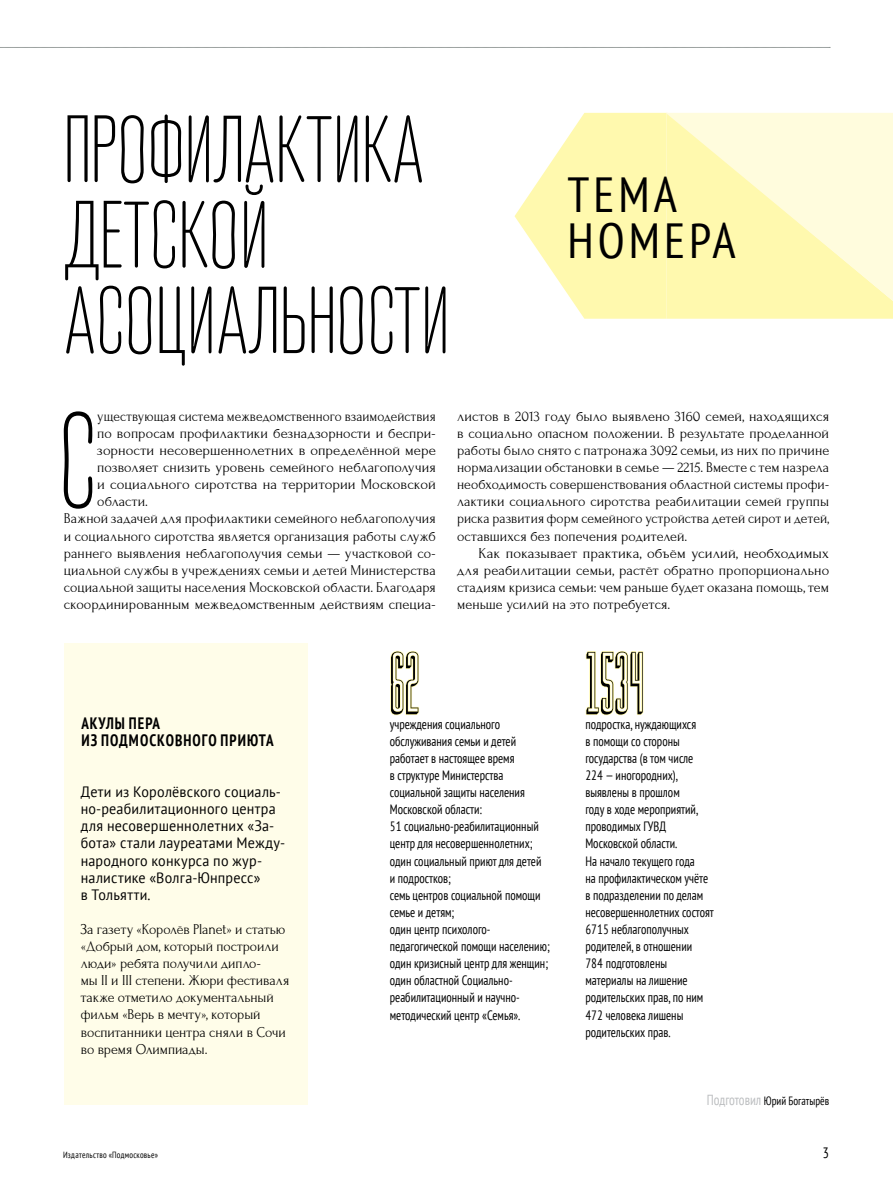
<style>
.page{position:relative;width:893px;height:1191px;background:#fff}
.page>*{position:absolute;margin:0;border:0;box-sizing:border-box;transform-origin:0 0}
.t1{font:300 condensed 132.45px "Pharmadin";color:#000;scale:.94 1}
.t2{font:300 condensed 93px/85.5px "Pharmadin";color:#000}
.t3{font:79.5px "Facunda Regular Shadow";color:#000;scale:.92 1}
.t4{font:condensed 49.2px/46.7px "PT Sans";letter-spacing:.08em;color:#000}
.t5{font:700 condensed 16.5px/17.1px "PT Sans";letter-spacing:.07em;color:#000;scale:.91 1}
.t6{font:15px/17.1px "Forum";letter-spacing:.005em;color:#000;text-align:justify;scale:.96 1}
.t7{font:15px/17.1px "Forum";letter-spacing:.005em;color:#000;scale:.93 1}
.t8{font:15px/17.1px "Forum";letter-spacing:.005em;color:#000;text-align:justify}
.t9{font:15px/17.1px "PT Sans";letter-spacing:.015em;color:#000;scale:.94 1}
.t10{font:15px "Forum";letter-spacing:.005em;color:#000;scale:.94 1}
.t11{font:15px "Forum";letter-spacing:.005em;color:#000;scale:.95 1}
.t12{font:15px "Forum";letter-spacing:.005em;color:#000;scale:.89 1}
.t13{font:condensed 15px "PT Sans";color:#000;scale:.94 1}
.t14{font:condensed 13.5px/17.1px "PT Sans";color:#000;scale:.92 1}
.t15{font:condensed 12px "PT Sans";color:#000;scale:.92 1}
.t16{font:condensed 9px "PT Sans";letter-spacing:.03em;color:#000;scale:.94 1}
.s1{font-size:14.55px;color:#bcbec0}
</style>
<div class="page">
<svg style="left:0;top:47px;width:830px;height:1px"></svg>
<div style="left:64px;top:643px;width:244px;height:462px;background:#fffde9"></div>
<svg style="left:514px;top:113px;width:379px;height:206px;background:#fffac2"></svg>
<svg style="left:585px;top:651px;width:59px;height:65px"></svg>
<svg style="left:390px;top:650px;width:30px;height:66px"></svg>
<h2 class="t2" style="left:64px;top:106px;width:388px">ПРОФИЛАКТИКА<br>ДЕТСКОЙ<br>АСОЦИАЛЬНОСТИ</h2>
<h3 class="t4" style="left:567px;top:170px;width:170px">ТЕМА<br>НОМЕРА</h3>
<h1 class="t1" style="left:59px;top:389px;width:43px">С</h1>
<p class="t12" style="left:97px;top:408px;width:382px">уществующая система межведомственного взаимодействия</p>
<p class="t11" style="left:97px;top:425px;width:358px">по вопросам профилактики безнадзорности и беспри-</p>
<p class="t8" style="left:97px;top:442px;width:340px">зорности несовершеннолетних в определённой мере</p>
<p class="t11" style="left:97px;top:459px;width:358px">позволяет снизить уровень семейного неблагополучия</p>
<p class="t8" style="left:97px;top:476px;width:340px">и социального сиротства на территории Московской</p>
<p class="t10" style="left:97px;top:493px;width:55px">области.</p>
<p class="t10" style="left:64px;top:510px;width:397px">Важной задачей для профилактики семейного неблагополучия</p>
<p class="t10" style="left:64px;top:527px;width:397px">и социального сиротства является организация работы служб</p>
<p class="t11" style="left:64px;top:545px;width:393px">раннего выявления неблагополучия семьи — участковой со-</p>
<p class="t10" style="left:64px;top:562px;width:397px">циальной службы в учреждениях семьи и детей Министерства</p>
<p class="t7" style="left:64px;top:578px;width:402px">социальной защиты населения Московской области. Благодаря</p>
<p class="t6" style="left:64px;top:596px;width:389px">скоординированным межведомственным действиям специа-</p>
<p class="t6" style="left:457px;top:407px;width:389px">листов в 2013 году было выявлено 3160 семей, находящихся в социально опасном положении. В результате проделанной работы было снято с патронажа 3092 семьи, из них по причине нормализации обстановки в семье — 2215. Вместе с тем назрела необходимость совершенствования областной системы профи&shy;лактики социального сиротства реабилитации семей группы риска развития форм семейного устройства детей сирот и детей, оставшихся без попечения родителей.</p>
<p class="t8" style="left:457px;top:544px;width:374px;text-indent:21px">Как показывает практика, объём усилий, необходимых для реабилитации семьи, растёт обратно пропорционально стадиям кризиса семьи: чем раньше будет оказана помощь, тем меньше усилий на это потребуется.</p>
<p class="t5" style="left:81px;top:714px;width:213px">АКУЛЫ ПЕРА<br>ИЗ ПОДМОСКОВНОГО ПРИЮТА</p>
<p class="t9" style="left:81px;top:783px;width:219px">Дети из Королёвского социаль&shy;но-реабилитационного центра для несовершеннолетних «За&shy;бота» стали лауреатами Между&shy;народного конкурса по жур&shy;налистике «Волга-Юнпресс»<br>в Тольятти.</p>
<p class="t7" style="left:81px;top:920px;width:226px">За газету «Королёв Planet» и статью «Добрый дом, который построили люди» ребята получили дипло-<br>мы II и III степени. Жюри фестиваля также отметило документальный фильм «Верь в мечту», который воспитанники центра сняли в Сочи во время Олимпиады.</p>
<h3 class="t3" style="left:390px;top:636px;width:34px">62</h3>
<p class="t14" style="left:390px;top:715px;width:148px">учреждения социального обслуживания семьи и детей работает в настоящее время<br>в структуре Министерства социальной защиты населения<br>Московской области:</p>
<p class="t14" style="left:390px;top:817px;width:175px">51 социально-реабилитационный центр для несовершеннолетних; один социальный приют для детей и подростков;<br>семь центров социальной помощи семье и детям;<br>один центр психолого&shy;педагогической помощи населению; один кризисный центр для женщин; один областной Социально&shy;реабилитационный и научно&shy;методический центр «Семья».</p>
<h3 class="t3" style="left:585px;top:636px;width:65px">1534</h3>
<p class="t14" style="left:585px;top:715px;width:141px">подростка, нуждающихся<br>в помощи со стороны государства (в том числе<br>224 — иногородних), выявлены в прошлом<br>году в ходе мероприятий, проводимых ГУВД<br>Московской области.<br>На начало текущего года<br>на профилактическом учёте в подразделении по делам несовершеннолетних состоят<br>6715 неблагополучных родителей, в отношении<br>784 подготовлены материалы на лишение родительских прав, по ним<br>472 человека лишены родительских прав.</p>
<p class="t15" style="left:707px;top:1093px;width:135px"><span class="s1">Подготовил</span> Юрий Богатырёв</p>
<p class="t16" style="left:63px;top:1149px;width:102px">Издательство «Подмосковье»</p>
<p class="t13" style="left:822px;top:1143px;width:9px">3</p>
</div>
